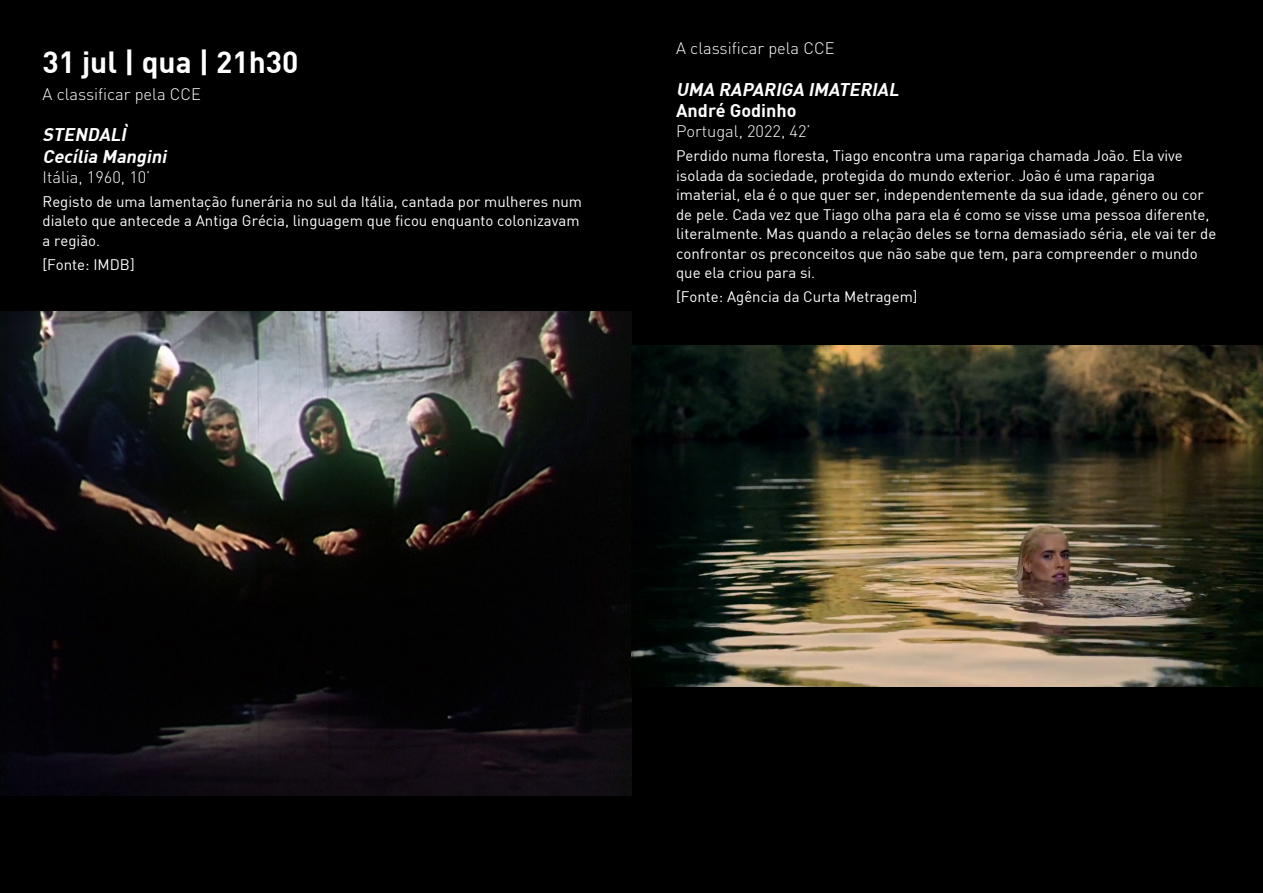
<style>
.page{position:relative;width:1263px;height:893px;background:#000}
.page>*{position:absolute;margin:0;border:0;box-sizing:border-box;transform-origin:0 0}
.t1{font:700 30px "DIN";color:#fff}
.t2{font:italic 700 18px "DIN";color:#fff}
.t3{font:700 18px "DIN";color:#fff}
.t4{font:300 16.5px "DIN";color:#fff}
.t5{font:15px/19.5px "DIN";color:#fff}
</style>
<div class="page">
<img style="left:0;top:312px;width:632px;height:483px">
<img style="left:632px;top:345px;width:631px;height:342px">
<p class="t1" style="left:43px;top:43px;width:257px">31 jul | qua | 21h30</p>
<p class="t4" style="left:43px;top:84px;width:160px">A classificar pela CCE</p>
<p class="t2" style="left:43px;top:123px;width:89px">STENDALÌ</p>
<p class="t2" style="left:43px;top:145px;width:129px">Cecília Mangini</p>
<p class="t4" style="left:43px;top:167px;width:110px">Itália, 1960, 10’</p>
<p class="t5" style="left:43px;top:191px;width:541px">Registo de uma lamentação funerária no sul da Itália, cantada por mulheres num dialeto que antecede a Antiga Grécia, linguagem que ficou enquanto colonizavam a região.</p>
<p class="t5" style="left:43px;top:254px;width:94px">[Fonte: IMDB]</p>
<p class="t4" style="left:676px;top:38px;width:160px">A classificar pela CCE</p>
<p class="t2" style="left:676px;top:77px;width:228px">UMA RAPARIGA IMATERIAL</p>
<p class="t3" style="left:676px;top:99px;width:122px">André Godinho</p>
<p class="t4" style="left:676px;top:121px;width:136px">Portugal, 2022, 42’</p>
<p class="t5" style="left:676px;top:146px;width:542px">Perdido numa floresta, Tiago encontra uma rapariga chamada João. Ela vive isolada da sociedade, protegida do mundo exterior. João é uma rapariga imaterial, ela é o que quer ser, independentemente da sua idade, género ou cor de pele. Cada vez que Tiago olha para ela é como se visse uma pessoa diferente, literalmente. Mas quando a relação deles se torna demasiado séria, ele vai ter de confrontar os preconceitos que não sabe que tem, para compreender o mundo que ela criou para si.</p>
<p class="t5" style="left:676px;top:287px;width:243px">[Fonte: Agência da Curta Metragem]</p>
</div>
